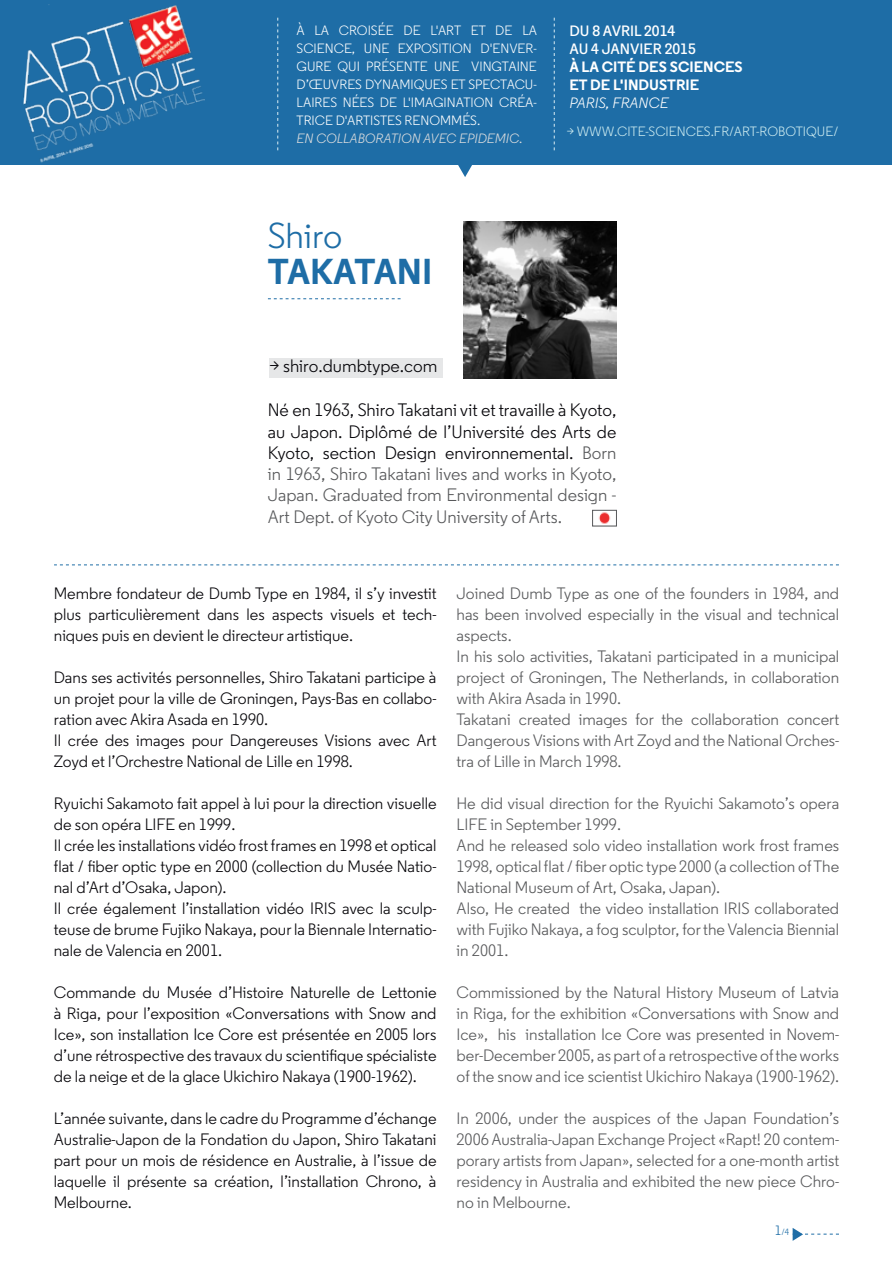
<style>
.page{position:relative;width:893px;height:1263px;background:#fff}
.page>*{position:absolute;margin:0;border:0;box-sizing:border-box;transform-origin:0 0}
.t1{font:700 36px "Regular";color:#1e6da6}
.t2{font:36px "Regular";color:#1e6da6}
.t3{font:18px/21.3px "Regular";color:#58595b;text-align:justify}
.t4{font:18px "Regular";color:#060509}
.t5{font:16.5px/21px "Regular";color:#060509;text-align:justify}
.t6{font:16.5px/21px "Regular";color:#58595b}
.t7{font:700 15px/18px "Regular";color:#fff}
.t8{font:600 15px/18px "Regular";color:#fff}
.t9{font:italic 15px "Regular";color:#fff}
.t10{font:13.5px/18px "Regular";color:#fff;text-align:justify}
.t11{font:13.5px "Regular";color:#cbeaef}
.t12{font:italic 13.5px "Regular";color:#dcddde}
.t13{font:9px "Regular";color:#1e6da6}
.s1{color:#060509}
.s2{font-size:13.5px}
</style>
<div class="page">
<div style="left:494px;top:0;width:190px;height:164px;background:#1e6da6"></div>
<svg style="left:451px;top:164px;width:28px;height:13px"></svg>
<div style="left:0;top:0;width:228px;height:165px;background:#1e6da6"></div>
<div style="left:682px;top:0;width:210px;height:164px;background:#1e6da6"></div>
<div style="left:228px;top:0;width:274px;height:164px;background:#1e6da6"></div>
<img style="left:23px;top:4px;width:182px;height:159px">
<svg style="left:268px;top:298px;width:133px;height:1px"></svg>
<svg style="left:554px;top:18px;width:1px;height:132px"></svg>
<svg style="left:277px;top:18px;width:1px;height:132px"></svg>
<svg style="left:54px;top:564px;width:785px;height:1px"></svg>
<img style="left:464px;top:221px;width:152px;height:158px">
<div style="left:269px;top:359px;width:173px;height:19px;background:#e6e7e8"></div>
<img style="left:598px;top:512px;width:13px;height:12px">
<div style="left:592px;top:510px;width:25px;height:16px;border:1px solid #58595b"></div>
<svg style="left:793px;top:1228px;width:46px;height:13px"></svg>
<p class="t10" style="left:297px;top:22px;width:242px">à la croisée de l'art et de la science, une exposition d'enver&shy;gure qui présente une vingtaine d’œuvres dynamiques et spectacu&shy;laires nées de l'imagination créa&shy;trice d'artistes renommés.</p>
<p class="t12" style="left:297px;top:130px;width:228px">EN COLLABORATION AVEC EPIDEMIC.</p>
<p class="t8" style="left:569px;top:22px;width:128px">DU 8 AVRIL 2014<br>AU 4 JANVIER 2015</p>
<p class="t7" style="left:569px;top:58px;width:175px">À LA CITÉ DES SCIENCES<br>ET DE L'INDUSTRIE</p>
<p class="t9" style="left:569px;top:94px;width:101px">PARIS, FRANCE</p>
<p class="t11" style="left:566px;top:123px;width:273px">&gt; www.cite-sciences.fr/art-robotique/</p>
<h1 class="t2" style="left:268px;top:213px;width:76px">Shiro</h1>
<h1 class="t1" style="left:268px;top:248px;width:86px">TA KATANI</h1>
<p class="t4" style="left:269px;top:355px;width:170px">&gt; shiro.dumbtype.com</p>
<p class="t3" style="left:268px;top:399px;width:350px"><span class="s1">N é en 1963, Shiro Takatani vit et travaille à Kyoto, au Japon. Diplômé de l’U niversité des Arts de Kyoto, section Design environnemental.</span> Born in 1963, Shiro Takatani lives and works in Kyoto, Japan. Graduated from Environmental design - Art Dept. of Kyoto City U niversity of Arts.</p>
<p class="t5" style="left:54px;top:583px;width:384px">Membre fondateur de Dumb Type en 1984, il s’y investit plus particulièrement dans les aspects visuels et tech&shy;niques puis en devient le directeur artistique.</p>
<p class="t5" style="left:54px;top:667px;width:384px;text-align:left">Dans ses activités personnelles, Shiro Takatani participe à un projet pour la ville de Groningen, Pays-Bas en collabo&shy;ration avec Akira Asada en 1990.<br>I l crée des images pour Dangereuses Visions avec Art Zoyd et l’Orchestre National de Lille en 1998.</p>
<p class="t5" style="left:54px;top:793px;width:384px">Ryuichi Sakamoto fait appel à lui pour la direction visuelle de son opéra LIFE</p>
<p class="t5" style="left:54px;top:814px;width:384px;text-align:left;text-indent:125px">en 1999.<br>I l crée les installations vidéo frost frames en 1998 et optical flat / fiber optic type en 2000 (collection du M usée Natio&shy;nal d’Art d’Osaka, Japon).<br>I l crée également l’installation vidéo IRIS</p>
<p class="t5" style="left:54px;top:898px;width:384px;text-indent:288px">avec la sculp&shy;teuse de brume Fujiko Nakaya, pour la Biennale I nternatio&shy;nale de Valencia en 2001.</p>
<p class="t5" style="left:54px;top:982px;width:384px">Commande du M usée d’Histoire Naturelle de Lettonie à Riga, pour l’exposition «Conversations with Snow and Ice», son installation Ice Core est présentée en 2005 lors d’une rétrospective des travaux du scientifique spécialiste de la neige et de la glace U kichiro Nakaya (1900-1962).</p>
<p class="t5" style="left:54px;top:1108px;width:384px">L’année suivante, dans le cadre du Programme d’échange Australie-Japon de la Fondation du Japon, Shiro Takatani part pour un mois de résidence en Australie, à l’issue de laquelle il présente sa création, l’installation Chrono, à Melbourne.</p>
<p class="t6" style="left:456px;top:583px;width:384px">Joined Dumb Type as one of the founders in 1984, and has been involved especially in the visual and technical aspects.<br>I n his solo activities, Takatani participated in a municipal project of Groningen, The Netherlands, in collaboration with Akira Asada in 1990.<br>Takatani created images for the collaboration concert Dangerous Visions with Art Zoyd and the National Orches&shy;tra of Lille in March 1998.</p>
<p class="t6" style="left:457px;top:793px;width:384px">He did visual direction for the Ryuichi Sakamoto’s opera<br>LIFE</p>
<p class="t6" style="left:457px;top:814px;width:384px;text-indent:34px">in September 1999.<br>And he released solo video installation work frost frames 1998, optical flat / fiber optic type 2000 (a collection of The National M useum of Art, Osaka, Japan).<br>Also, He created the video installation IRIS</p>
<p class="t6" style="left:456px;top:898px;width:384px;text-align:justify;text-indent:298px">collaborated with Fujiko Nakaya, a fog sculptor, for the Valencia Biennial in 2001.</p>
<p class="t6" style="left:456px;top:982px;width:384px;text-align:justify">Commissioned by the Natural History M useum of Latvia in Riga, for the exhibition «Conversations with Snow and I ce», his installation I ce Core was presented in N ovem&shy;ber-December 2005, as part of a retrospective of the works of the snow and ice scientist U kichiro Nakaya (1900-1962).</p>
<p class="t6" style="left:456px;top:1108px;width:384px;text-align:justify">I n 2006, under the auspices of the Japan Foundation’s 2006 Australia-Japan Exchange Project «Rapt! 20 contem&shy;porary artists from Japan», selected for a one-month artist residency in Australia and exhibited the new piece Chro&shy;no in Melbourne.</p>
<p class="t13" style="left:775px;top:1226px;width:16px"><span class="s2">1</span>/4</p>
</div>
